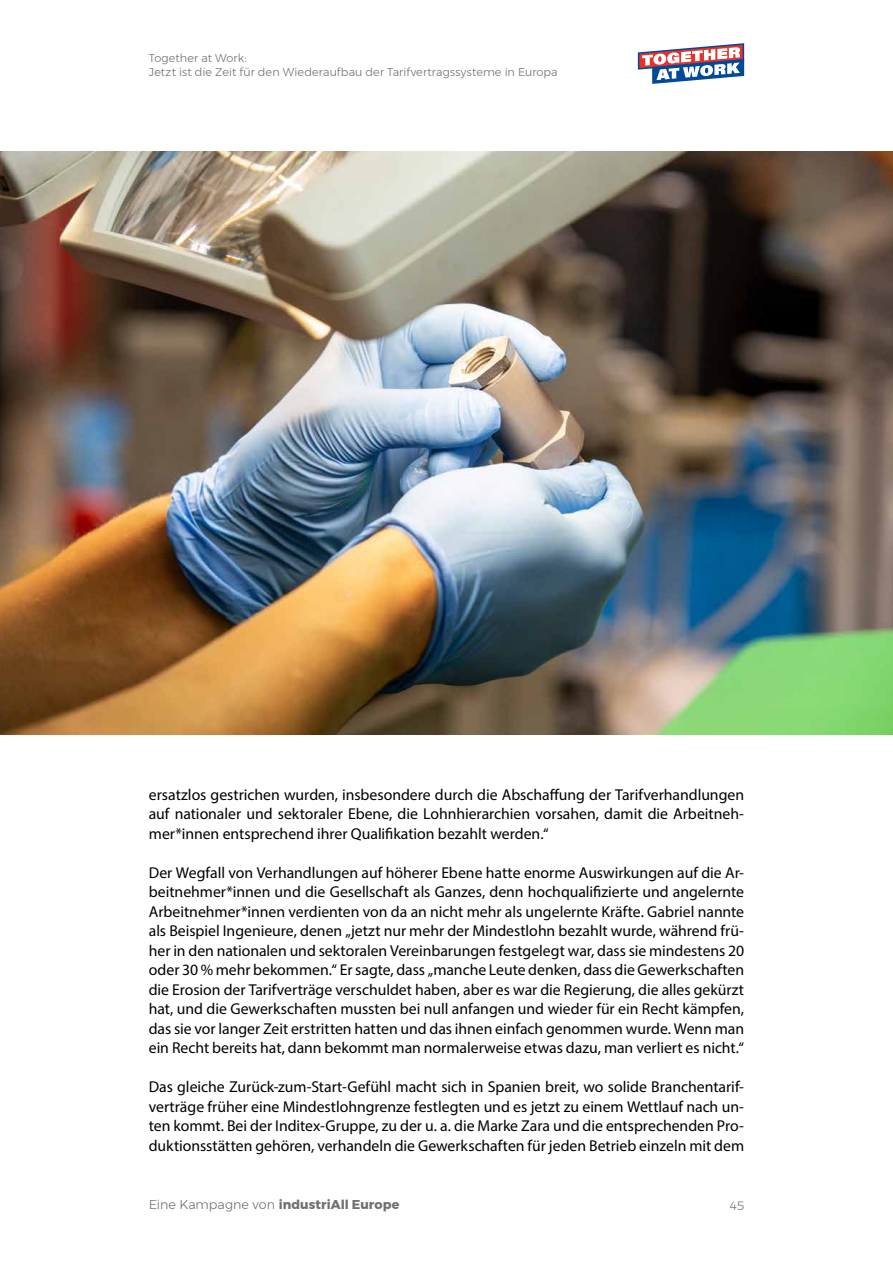
<style>
.page{position:relative;width:893px;height:1263px;background:#fff}
.page>*{position:absolute;margin:0;border:0;box-sizing:border-box;transform-origin:0 0}
.t1{font:15.75px/19.5px "Myriad Pro";color:#000;text-align:justify}
.t2{font:700 12.75px "Montserrat";letter-spacing:.005em;color:#706f6f}
.t3{font:300 12px "Montserrat";color:#706f6f}
.t4{font:300 11.25px/13.5px "Montserrat";letter-spacing:.01em;color:#706f6f}
.s1{font-weight:300}
</style>
<div class="page">
<svg style="left:638px;top:43px;width:106px;height:41px"></svg>
<img style="left:0;top:151px;width:893px;height:583px">
<p class="t4" style="left:149px;top:51px;width:410px">Together at Work:<br>Jetzt ist die Zeit für den Wiederaufbau der Tarifvertragssysteme in Europa</p>
<p class="t1" style="left:149px;top:784px;width:597px">ersatzlos gestrichen wurden, insbesondere durch die Abschaffung der Tarifverhandlungen auf nationaler und sektoraler Ebene, die Lohnhierarchien vorsahen, damit die Arbeitneh&shy;mer*innen entsprechend ihrer Qualifikation bezahlt werden.“</p>
<p class="t1" style="left:149px;top:862px;width:597px">Der Wegfall von Verhandlungen auf höherer Ebene hatte enorme Auswirkungen auf die Ar&shy;beitnehmer*innen und die Gesellschaft als Ganzes, denn hochqualifizierte und angelernte Arbeitnehmer*innen verdienten von da an nicht mehr als ungelernte Kräfte. Gabriel nannte als Beispiel Ingenieure, denen „jetzt nur mehr der Mindestlohn bezahlt wurde, während frü&shy;her in den nationalen und sektoralen Vereinbarungen festgelegt war, dass sie mindestens 20 oder 30 % mehr bekommen.“ Er sagte, dass „manche Leute denken, dass die Gewerkschaften die Erosion der Tarifverträge verschuldet haben, aber es war die Regierung, die alles gekürzt hat, und die Gewerkschaften mussten bei null anfangen und wieder für ein Recht kämpfen, das sie vor langer Zeit erstritten hatten und das ihnen einfach genommen wurde. Wenn man ein Recht bereits hat, dann bekommt man normalerweise etwas dazu, man verliert es nicht.“</p>
<p class="t1" style="left:149px;top:1077px;width:597px">Das gleiche Zurück-zum-Start-Gefühl macht sich in Spanien breit, wo solide Branchentarif&shy;verträge früher eine Mindestlohngrenze festlegten und es jetzt zu einem Wettlauf nach un&shy;ten kommt. Bei der Inditex-Gruppe, zu der u. a. die Marke Zara und die entsprechenden Pro&shy;duktionsstätten gehören, verhandeln die Gewerkschaften für jeden Betrieb einzeln mit dem</p>
<p class="t2" style="left:149px;top:1194px;width:252px"><span class="s1">Eine Kampagne von</span> industriAll Europe</p>
<p class="t3" style="left:730px;top:1196px;width:16px">45</p>
</div>
